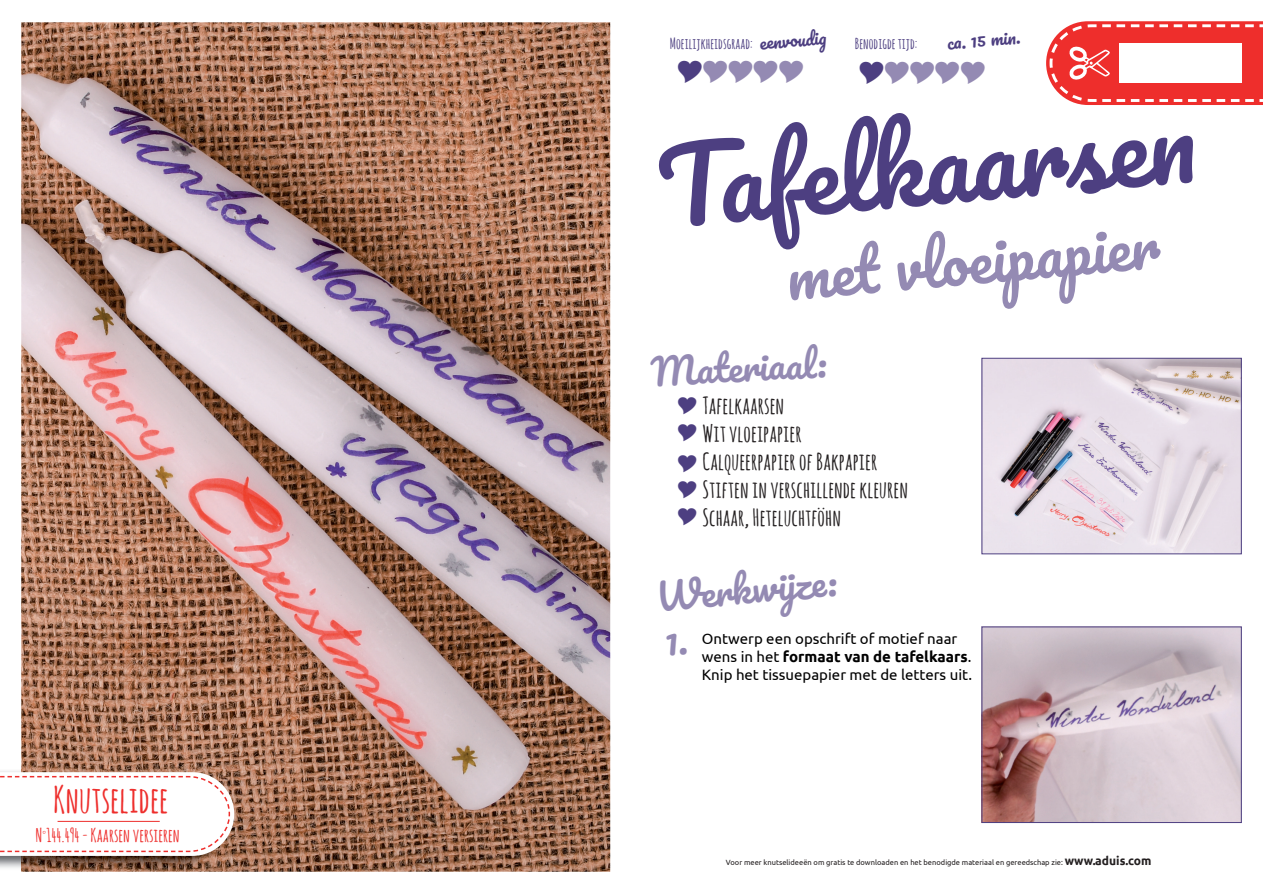
<style>
.page{position:relative;width:1263px;height:893px;background:#fff}
.page>*{position:absolute;margin:0;border:0;box-sizing:border-box;transform-origin:0 0}
.t1{font:100.5px "Pacifico";color:#4d3f81}
.t2{font:60px "Pacifico";color:#948ab3}
.t3{font:36.75px "Pacifico";color:#948ab3}
.t4{font:700 36.45px "Amatic SC";color:#ee2e2c}
.t5{font:700 23.25px/27.9px "Amatic SC";color:#231f20}
.t6{font:700 18.45px "Amatic SC";color:#ee2e2c}
.t7{font:17.25px "Pacifico";color:#4d3f81}
.t8{font:15px/18px "Ubuntu";color:#000}
.t9{font:700 15px "Amatic SC";color:#4d3f81}
.t10{font:7.5px "Ubuntu";color:#231f20}
.s1{font-weight:700}
.s2{font-weight:700;font-size:12px}
</style>
<div class="page">
<img style="left:21px;top:22px;width:589px;height:850px">
<svg style="left:1046px;top:21px;width:217px;height:84px"></svg>
<img style="left:0;top:769px;width:229px;height:101px">
<svg style="left:0;top:772px;width:234px;height:84px"></svg>
<hr style="left:58px;top:821px;width:102px;height:1px;background:#ee2e2c">
<img style="left:983px;top:360px;width:257px;height:192px">
<div style="left:981px;top:358px;width:261px;height:196px;border:1px solid #4d3f81"></div>
<img style="left:983px;top:628px;width:257px;height:193px">
<div style="left:981px;top:626px;width:261px;height:197px;border:1px solid #4d3f81"></div>
<h3 class="t4" style="left:53px;top:773px;width:117px">Knutselidee</h3>
<p class="t6" style="left:35px;top:822px;width:146px">N<sup>°</sup>144.494 - Kaarsen versieren</p>
<p class="t9" style="left:670px;top:33px;width:84px">Moeilijkheidsgraad:</p>
<p class="t7" style="left:759px;top:34px;width:68px;rotate:-5deg">eenvoudig</p>
<p class="t9" style="left:855px;top:33px;width:64px">Benodigde tijd:</p>
<p class="t7" style="left:946px;top:34px;width:75px;rotate:-5deg">ca. 15 min.</p>
<h1 class="t1" style="left:653px;top:136px;width:542px;rotate:-5deg">Tafelkaarsen</h1>
<h2 class="t2" style="left:783px;top:245px;width:374px;rotate:-5deg">met vloeipapier</h2>
<h3 class="t3" style="left:650px;top:352px;width:177px;rotate:-3deg">Materiaal:</h3>
<p class="t5" style="left:703px;top:391px;width:207px">Tafelkaarsen<br>Wit vloeipapier<br>Calqueerpapier of Bakpapier<br>Stiften in verschillende kleuren<br>Schaar, Heteluchtföhn</p>
<h3 class="t3" style="left:655px;top:578px;width:182px;rotate:-5deg">Werkwijze:</h3>
<p class="t8" style="left:702px;top:629px;width:272px">Ontwerp een opschrift of motief naar wens in het <span class="s1">formaat van de tafelkaars</span>.<br>Knip het tissuepapier met de letters uit.</p>
<p class="t10" style="left:726px;top:858px;width:427px">Voor meer knutselideeën om gratis te downloaden en het benodigde materiaal en gereedschap zie: <span class="s2">www.aduis.com</span></p>
</div>
